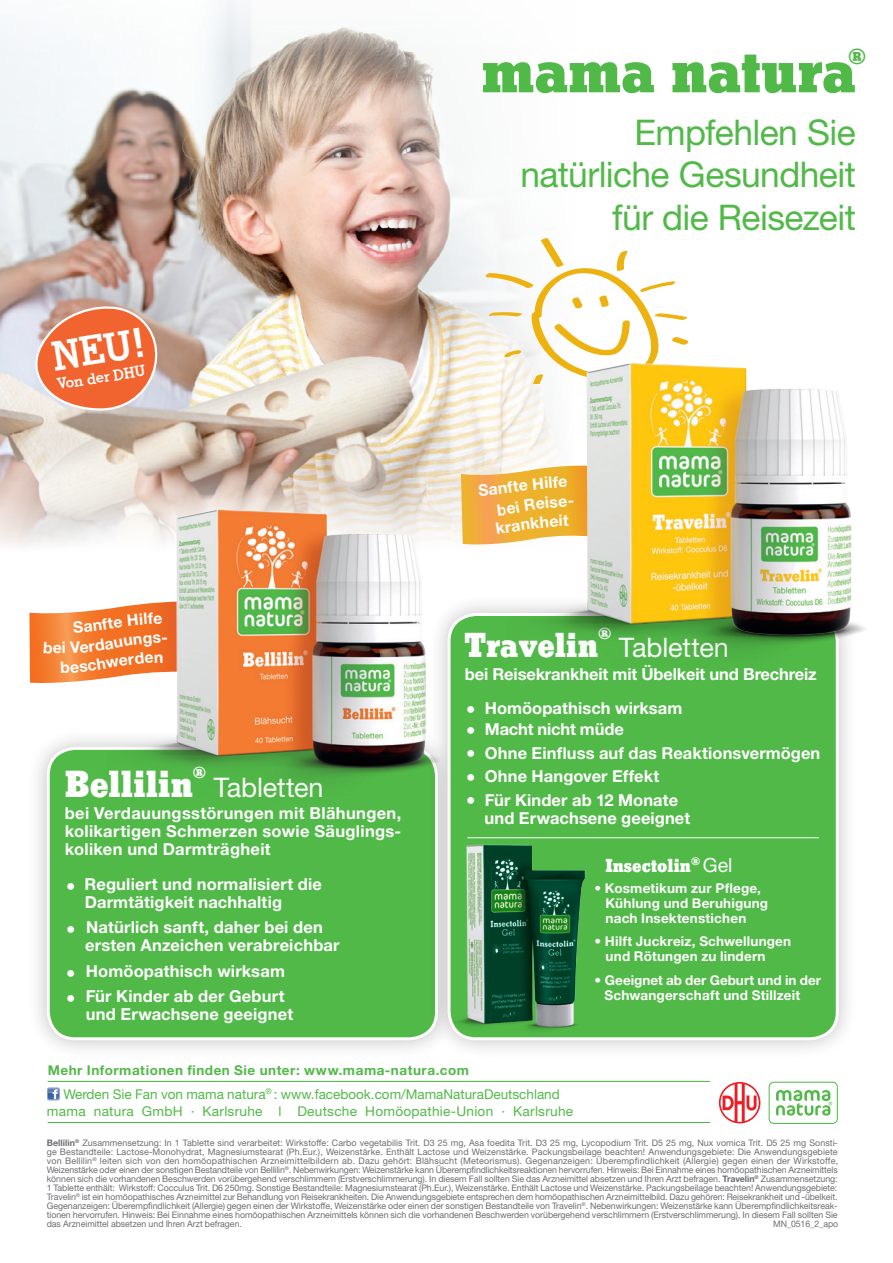
<style>
.page{position:relative;width:893px;height:1263px;background:#fff}
.page>*{position:absolute;margin:0;border:0;box-sizing:border-box;transform-origin:0 0}
.t1{font:900 64.05px "Stymie Becker";letter-spacing:-.005em;color:#51b948}
.t2{font:700 40.65px "Stymie BT";color:#fff}
.t3{font:900 39.15px "Stymie Becker";color:#fff}
.t4{font:900 36px "Stymie Becker";color:#fff}
.t5{font:35.4px/42.5px "Helvetica Neue LT";letter-spacing:-.015em;color:#51b948;text-align:right}
.t6{font:27px "Helvetica Neue LT";letter-spacing:-.005em;color:#fff}
.t7{font:900 22.5px "Stymie Becker";color:#51b948}
.t8{font:900 19.5px "Stymie Becker";color:#fff}
.t9{font:900 16.65px "Stymie Becker";color:#fff}
.t10{font:700 16.5px/18px "Helvetica Neue LT";letter-spacing:.01em;color:#fff}
.t11{font:700 16.5px/34.5px "Helvetica Neue LT";letter-spacing:-.01em;color:#fff}
.t12{font:700 15.9px "Helvetica Neue LT";color:#fff}
.t13{font:700 15.3px "Stymie BT";color:#fff}
.t14{font:700 13.5px/15px "Helvetica Neue LT";letter-spacing:.015em;color:#fff}
.t15{font:13.5px "Helvetica Neue LT";color:#51b948}
.t16{font:13.5px "Helvetica Neue LT";letter-spacing:.02em;color:#51b948}
.t17{font:700 13.5px "Helvetica Neue LT";letter-spacing:.04em;color:#51b948}
.t18{font:9px/9px "Helvetica Neue LT";color:#6c6d70;text-align:justify}
.s1{font-family:"Helvetica Neue LT";font-weight:400}
.s2{font-weight:700}
</style>
<div class="page">
<img style="left:0;top:0;width:506px;height:425px">
<svg style="left:0;top:425px;width:506px;height:121px;background:#d9cbbe"></svg>
<div style="left:27px;top:727px;width:431px;height:333px;background:#231f20;opacity:.28"></div>
<div style="left:48px;top:748px;width:388px;height:291px;background:#51b948;border-radius:27px"></div>
<div style="left:47px;top:747px;width:391px;height:293px;border:3px solid #fff;border-radius:27px"></div>
<svg style="left:31px;top:300px;width:145px;height:112px;background:#e38e6f"></svg>
<svg style="left:458px;top:209px;width:52px;height:204px;fill:#f5f4f4"></svg>
<svg style="left:486px;top:238px;width:202px;height:146px"></svg>
<img style="left:107px;top:482px;width:347px;height:300px">
<div style="left:428px;top:593px;width:430px;height:467px;background:#231f20;opacity:.28"></div>
<div style="left:449px;top:614px;width:388px;height:425px;background:#51b948;border-radius:27px"></div>
<hr style="left:467px;top:837px;width:352px;height:1px;background:#fff">
<img style="left:506px;top:335px;width:359px;height:335px">
<img style="left:425px;top:811px;width:13px;height:231px">
<img style="left:438px;top:811px;width:189px;height:231px">
<svg style="left:47px;top:1087px;width:13px;height:13px"></svg>
<hr style="left:48px;top:1081px;width:662px;height:1px;background:#51b948">
<hr style="left:48px;top:1122px;width:662px;height:1px;background:#51b948">
<div style="left:769px;top:1082px;width:69px;height:42px;border:1px solid #51b948;border-radius:5px"></div>
<svg style="left:776px;top:1090px;width:56px;height:25px"></svg>
<svg style="left:719px;top:1082px;width:41px;height:41px"></svg>
<svg style="left:29px;top:601px;width:203px;height:84px;background:#ef9d6b"></svg>
<svg style="left:461px;top:466px;width:159px;height:81px;background:#edbf6d"></svg>
<h2 class="t2" style="left:48px;top:332px;width:95px;rotate:-9deg">NEU!</h2>
<h3 class="t13" style="left:56px;top:375px;width:90px;rotate:-9deg">Von der DHU</h3>
<h3 class="t7" style="left:848px;top:44px;width:20px">®</h3>
<h1 class="t1" style="left:482px;top:35px;width:376px">mama natura</h1>
<h3 class="t5" style="left:520px;top:110px;width:337px">Empfehlen Sie natürliche Gesundheit für die Reisezeit</h3>
<h3 class="t12" style="left:62px;top:638px;width:6px">i</h3>
<h3 class="t3" style="left:65px;top:761px;width:130px">Bellilin</h3>
<h3 class="t9" style="left:193px;top:763px;width:15px">®</h3>
<h3 class="t6" style="left:214px;top:771px;width:111px">Tabletten</h3>
<h3 class="t10" style="left:65px;top:804px;width:338px;text-align:justify">bei Verdauungsstörungen mit Blähungen, kolikartigen Schmerzen sowie Säuglings&shy;koliken und Darmträgheit</h3>
<h3 class="t10" style="left:84px;top:875px;width:239px">Reguliert und normalisiert die<br>Darmtätigkeit nachhaltig</h3>
<h3 class="t10" style="left:85px;top:918px;width:256px">Natürlich sanft, daher bei den ersten Anzeichen verabreichbar</h3>
<h3 class="t10" style="left:86px;top:958px;width:201px;line-height:25.5px">Homöopathisch wirksam<br>Für Kinder ab der Geburt</h3>
<h3 class="t10" style="left:86px;top:1005px;width:209px">und Erwachsene geeignet</h3>
<h3 class="t9" style="left:598px;top:624px;width:15px">®</h3>
<h3 class="t4" style="left:465px;top:625px;width:135px">Travelin</h3>
<h3 class="t6" style="left:619px;top:632px;width:111px">Tabletten</h3>
<h3 class="t11" style="left:485px;top:656px;width:333px;text-indent:-20px">bei Reisekrankheit mit Übelkeit und Brechreiz<br>Homöopathisch wirksam</h3>
<h3 class="t10" style="left:485px;top:717px;width:337px;line-height:23.5px">Macht nicht müde<br>Ohne Einfluss auf das Reaktionsvermögen<br>Ohne Hangover Effekt<br>Für Kinder ab 12 Monate</h3>
<h3 class="t10" style="left:485px;top:809px;width:207px">und Erwachsene geeignet</h3>
<h3 class="t8" style="left:605px;top:854px;width:129px">Insectolin<sup>®</sup> <span class="s1">Gel</span></h3>
<h3 class="t14" style="left:606px;top:880px;width:164px;text-indent:-11px">• Kosmetikum zur Pflege,<br>Kühlung und Beruhigung nach Insektenstichen</h3>
<h3 class="t14" style="left:606px;top:934px;width:187px;text-indent:-11px">• Hilft Juckreiz, Schwellungen und Rötungen zu lindern</h3>
<h3 class="t14" style="left:605px;top:972px;width:218px;text-indent:-10px">• Geeignet ab der Geburt und in der<br>Schwangerschaft und Stillzeit</h3>
<h3 class="t17" style="left:48px;top:1062px;width:423px">Mehr Informationen finden Sie unter: www.mama-natura.com</h3>
<h3 class="t15" style="left:63px;top:1086px;width:498px">Werden Sie Fan von mama natura<sup>®</sup> : www.facebook.com/MamaNaturaDeutschland</h3>
<h3 class="t16" style="left:47px;top:1103px;width:528px">mama natura GmbH · Karlsruhe l Deutsche Homöopathie-Union · Karlsruhe</h3>
<p class="t18" style="left:47px;top:1138px;width:793px"><span class="s2">Bellilin</span><sup>®</sup> Zusammensetzung: In 1 Tablette sind verarbeitet: Wirkstoffe: Carbo vegetabilis Trit. D3 25 mg, Asa foedita Trit. D3 25 mg, Lycopodium Trit. D5 25 mg, Nux vomica Trit. D5 25 mg Sonsti&shy;ge Bestandteile: Lactose-Monohydrat, Magnesiumstearat (Ph.Eur.), Weizenstärke. Enthält Lactose und Weizenstärke. Packungsbeilage beachten! Anwendungsgebiete: Die Anwendungsgebiete von Bellilin<sup>®</sup> leiten sich von den homöopathischen Arzneimittelbildern ab. Dazu gehört: Blähsucht (Meteorismus). Gegenanzeigen: Überempfindlichkeit (Allergie) gegen einen der Wirkstoffe, Weizenstärke oder einen der sonstigen Bestandteile von Bellilin<sup>®</sup>. Nebenwirkungen: Weizenstärke kann Überempfindlichkeitsreaktionen hervorrufen. Hinweis: Bei Einnahme eines homöopathischen Arzneimittels können sich die vorhandenen Beschwerden vorübergehend verschlimmern (Erstverschlimmerung). In diesem Fall sollten Sie das Arzneimittel absetzen und Ihren Arzt befragen. <span class="s2">Travelin</span><sup>®</sup> Zusammensetzung:<br>1 Tablette enthält: Wirkstoff: Cocculus Trit. D6 250mg. Sonstige Bestandteile: Magnesiumstearat (Ph.Eur.), Weizenstärke. Enthält Lactose und Weizenstärke. Packungsbeilage beachten! Anwendungsgebiete:<br>Travelin<sup>®</sup> ist ein homöopathisches Arzneimittel zur Behandlung von Reisekrankheiten. Die Anwendungsgebiete entsprechen dem homöopathischen Arzneimittelbild. Dazu gehören: Reisekrankheit und -übelkeit.<br>Gegenanzeigen: Überempfindlichkeit (Allergie) gegen einen der Wirkstoffe, Weizenstärke oder einen der sonstigen Bestandteile von Travelin<sup>®</sup>. Nebenwirkungen: Weizenstärke kann Überempfindlichkeitsreak&shy;tionen hervorrufen. Hinweis: Bei Einnahme eines homöopathischen Arzneimittels können sich die vorhandenen Beschwerden vorübergehend verschlimmern (Erstverschlimmerung). In diesem Fall sollten Sie das Arzneimittel absetzen und Ihren Arzt befragen.</p>
<p class="t18" style="left:773px;top:1219px;width:66px">MN_0516_2_apo</p>
</div>
